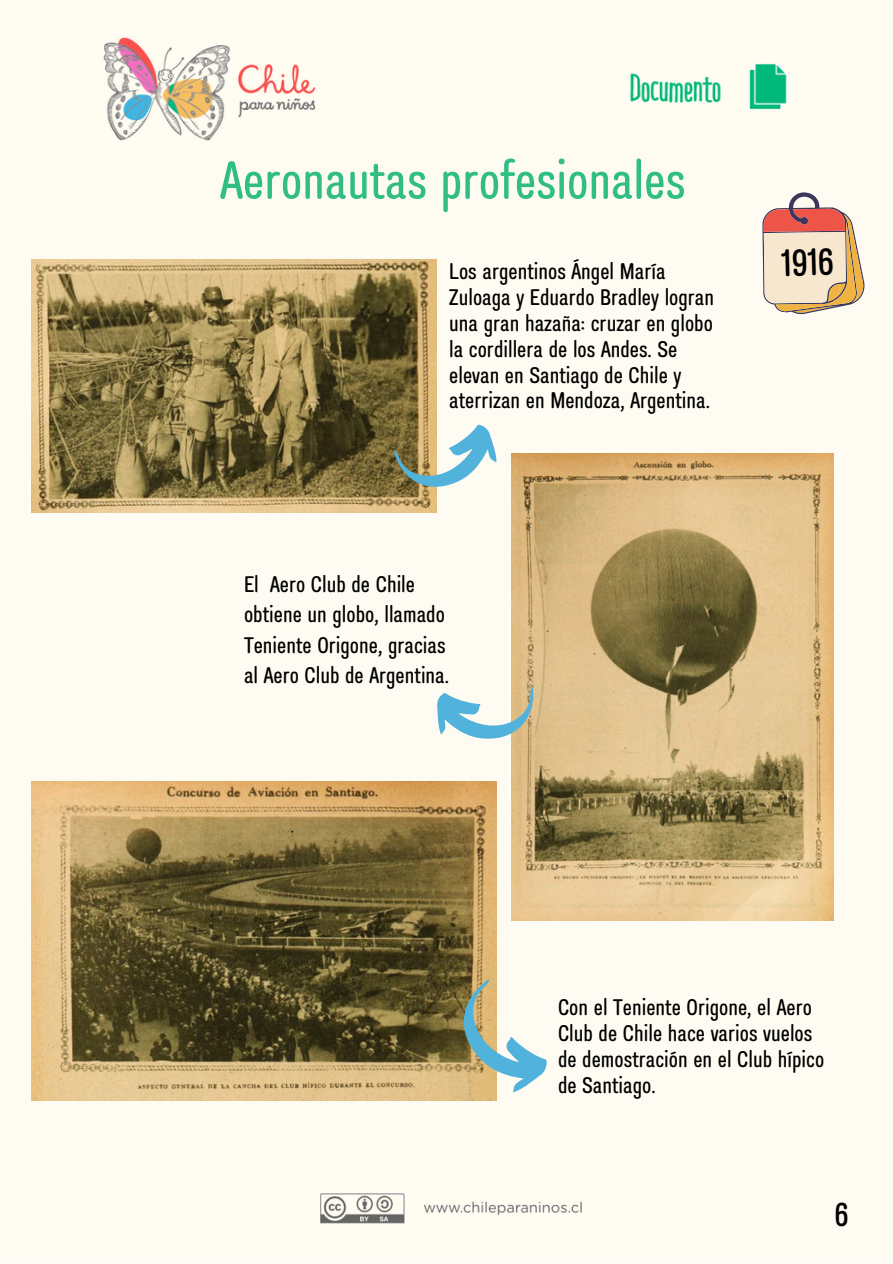
<style>
.page{position:relative;width:893px;height:1264px;background:#fff}
.page>*{position:absolute;margin:0;border:0;box-sizing:border-box;transform-origin:0 0}
.t1{font:500 condensed 52.5px "Prachason Neue Mon";color:#31be85}
.t2{font:500 condensed 37.5px "Prachason Neue Mon";color:#000}
.t3{font:500 condensed 33px "Prachason Neue Mon";color:#000}
.t4{font:500 condensed 22.5px/25.8px "Prachason Neue Mon";color:#000}
</style>
<div class="page">
<div style="left:0;top:0;width:892px;height:1262px;background:#fefcf2"></div>
<img style="left:103px;top:37px;width:684px;height:104px">
<img style="left:320px;top:1193px;width:262px;height:31px">
<svg style="left:762px;top:192px;width:103px;height:123px"></svg>
<img style="left:512px;top:453px;width:321px;height:467px">
<img style="left:32px;top:259px;width:405px;height:253px">
<svg style="left:386px;top:401px;width:111px;height:103px"></svg>
<img style="left:32px;top:781px;width:464px;height:319px">
<svg style="left:463px;top:979px;width:84px;height:113px"></svg>
<svg style="left:437px;top:647px;width:110px;height:122px"></svg>
<h1 class="t1" style="left:220px;top:156px;width:467px">Aeronautas profesionales</h1>
<p class="t4" style="left:449px;top:259px;width:218px">Los argentinos Ángel María</p>
<h2 class="t2" style="left:781px;top:246px;width:54px;rotate:-2deg">1916</h2>
<p class="t4" style="left:449px;top:285px;width:266px">Zuloaga y Eduardo Bradley logran una gran hazaña: cruzar en globo la cordillera de los Andes. Se elevan en Santiago de Chile y aterrizan en Mendoza, Argentina.</p>
<p class="t4" style="left:244px;top:570px;width:206px;line-height:30.3px">El Aero Club de Chile obtiene un globo, llamado<br>Teniente Origone, gracias al Aero Club de Argentina.</p>
<p class="t4" style="left:558px;top:995px;width:268px">Con el Teniente Origone, el Aero<br>Club de Chile hace varios vuelos de demostración en el Club hípico de Santiago.</p>
<h3 class="t3" style="left:834px;top:1199px;width:16px">6</h3>
</div>
